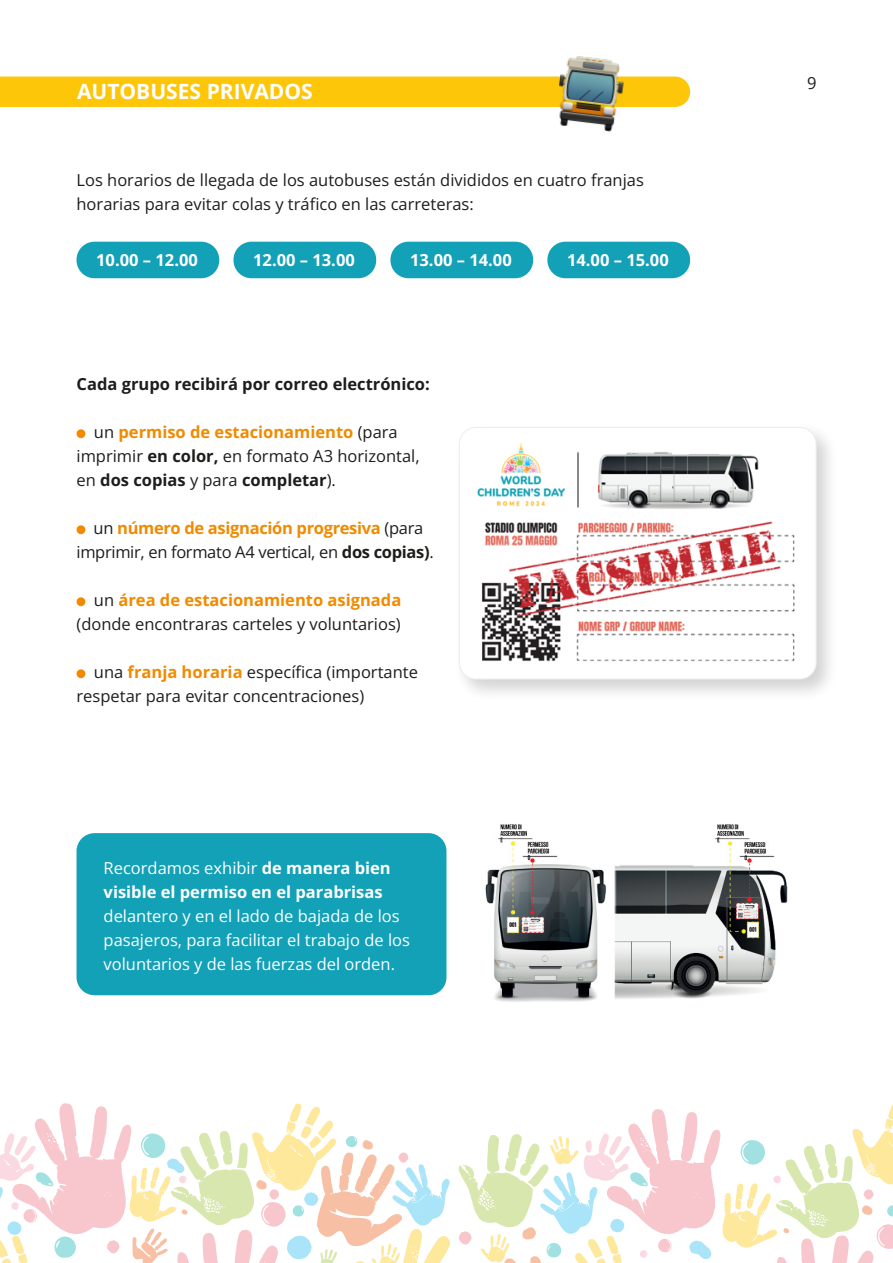
<style>
.page{position:relative;width:893px;height:1263px;background:#fff}
.page>*{position:absolute;margin:0;border:0;box-sizing:border-box;transform-origin:0 0}
.t1{font:700 21px "Open Sans";color:#fff}
.t2{font:16.5px/24px "Open Sans";color:#1d1d1b}
.t3{font:700 16.5px/24px "Open Sans";color:#fff}
.t4{font:16.5px/24px "Open Sans";color:#fff}
.t5{font:16.5px/24px "Open Sans";letter-spacing:-.02em;color:#1d1d1b;text-align:center}
.t6{font:700 16.5px "Open Sans";color:#1d1d1b}
.s1{font-weight:700;color:#f18a00}
.s2{font-weight:700}
.s3{font-weight:400}
</style>
<div class="page">
<svg style="left:0;top:1103px;width:893px;height:160px"></svg>
<div style="left:77px;top:429px;width:8px;height:9px;background:#f18a00;border-radius:50%"></div>
<div style="left:77px;top:525px;width:8px;height:9px;background:#f18a00;border-radius:50%"></div>
<div style="left:77px;top:597px;width:8px;height:9px;background:#f18a00;border-radius:50%"></div>
<div style="left:77px;top:669px;width:8px;height:9px;background:#f18a00;border-radius:50%"></div>
<div style="left:454px;top:422px;width:385px;height:280px;background:#1d1d1b;opacity:.2"></div>
<div style="left:459px;top:427px;width:357px;height:252px;background:#fff;border-radius:16px"></div>
<img style="left:477px;top:428px;width:339px;height:251px">
<div style="left:459px;top:427px;width:357px;height:252px;border:1px solid #ededed;border-radius:16px"></div>
<div style="left:77px;top:833px;width:369px;height:162px;background:#13a1b7;border-radius:18px"></div>
<img style="left:485px;top:824px;width:303px;height:178px">
<div style="left:77px;top:242px;width:142px;height:36px;background:#13a1b7;border-radius:18px"></div>
<div style="left:233px;top:242px;width:143px;height:36px;background:#13a1b7;border-radius:18px"></div>
<div style="left:390px;top:242px;width:143px;height:36px;background:#13a1b7;border-radius:18px"></div>
<div style="left:547px;top:242px;width:143px;height:36px;background:#13a1b7;border-radius:18px"></div>
<div style="left:0;top:76px;width:690px;height:31px;background:#fdc608"></div>
<p class="t1" style="left:77px;top:77px;width:237px">AUTOBUSES PRIVADOS</p>
<p class="t2" style="left:77px;top:168px;width:569px">Los horarios de llegada de los autobuses están divididos en cuatro franjas horarias para evitar colas y tráfico en las carreteras:</p>
<p class="t3" style="left:96px;top:247px;width:103px">10.00 – 12.00</p>
<p class="t3" style="left:253px;top:247px;width:103px">12.00 – 13.00</p>
<p class="t3" style="left:410px;top:247px;width:103px">13.00 – 14.00</p>
<p class="t3" style="left:567px;top:247px;width:103px">14.00 – 15.00</p>
<p class="t6" style="left:77px;top:372px;width:355px">Cada grupo recibirá por correo electrónico:</p>
<p class="t2" style="left:77px;top:420px;width:345px;text-indent:17px">un <span class="s1">permiso de estacionamiento</span> (para imprimir <span class="s2">en color,</span> en formato A3 horizontal, en <span class="s2">dos copias</span> y para <span class="s2">completar</span>).</p>
<p class="t5" style="left:77px;top:516px;width:359px">un <span class="s1">número de asignación progresiva</span> (para imprimir, en formato A4 vertical, en <span class="s2">dos copias)</span>.</p>
<p class="t2" style="left:77px;top:588px;width:326px;text-align:right">un <span class="s1">área de estacionamiento asignada </span>(donde encontraras carteles y voluntarios)</p>
<p class="t2" style="left:77px;top:660px;width:343px;text-indent:17px">una <span class="s1">franja horaria</span> específica (importante respetar para evitar concentraciones)</p>
<p class="t3" style="left:104px;top:855px;width:289px"><span class="s3">Recordamos exhibir</span> de manera bien visible el permiso en el parabrisas</p>
<p class="t4" style="left:104px;top:903px;width:308px">delantero y en el lado de bajada de los pasajeros, para facilitar el trabajo de los voluntarios y de las fuerzas del orden.</p>
<p class="t2" style="left:807px;top:70px;width:11px">9</p>
</div>
